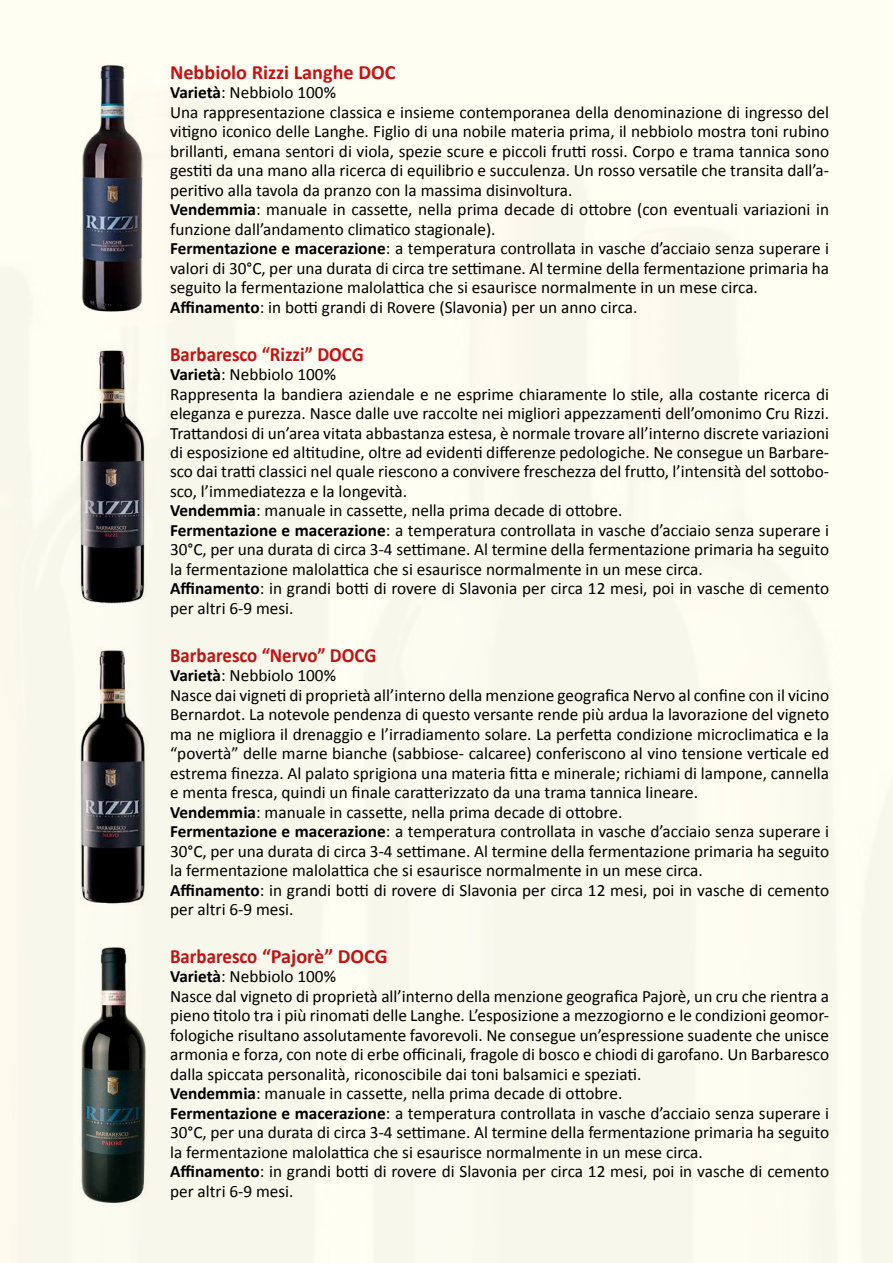
<style>
.page{position:relative;width:893px;height:1263px;background:#fff}
.page>*{position:absolute;margin:0;border:0;box-sizing:border-box;transform-origin:0 0}
.t1{font:700 20.25px "Calibri";color:#c51315;scale:.93 1}
.t2{font:700 20.25px "Calibri";color:#c51315}
.t3{font:17.25px/19.5px "Calibri";color:#000}
.s1{font-weight:700}
</style>
<div class="page">
<img style="left:64px;top:322px;width:98px;height:302px">
<img style="left:64px;top:624px;width:98px;height:306px">
<img style="left:64px;top:930px;width:98px;height:284px">
<img style="left:65px;top:47px;width:95px;height:277px">
<p class="t2" style="left:170px;top:58px;width:227px">Nebbiolo Rizzi Langhe DOC</p>
<p class="t3" style="left:170px;top:83px;width:661px"><span class="s1">Varietà</span>: Nebbiolo 100%<br>Una rappresentazione classica e insieme contemporanea della denominazione di ingresso del vitigno iconico delle Langhe. Figlio di una nobile materia prima, il nebbiolo mostra toni rubino brillanti, emana sentori di viola, spezie scure e piccoli frutti rossi. Corpo e trama tannica sono gestiti da una mano alla ricerca di equilibrio e succulenza. Un rosso versatile che transita dall’a&shy;peritivo alla tavola da pranzo con la massima disinvoltura.<br><span class="s1">Vendemmia</span>: manuale in cassette, nella prima decade di ottobre (con eventuali variazioni in funzione dall’andamento climatico stagionale).<br><span class="s1">Fermentazione e macerazione</span>: a temperatura controllata in vasche d’acciaio senza superare i valori di 30°C, per una durata di circa tre settimane. Al termine della fermentazione primaria ha seguito la fermentazione malolattica che si esaurisce normalmente in un mese circa.<br><span class="s1">Affinamento</span>: in botti grandi di Rovere (Slavonia) per un anno circa.</p>
<p class="t1" style="left:170px;top:339px;width:210px">Barbaresco “Rizzi” DOCG</p>
<p class="t3" style="left:170px;top:364px;width:661px"><span class="s1">Varietà</span>: Nebbiolo 100%<br>Rappresenta la bandiera aziendale e ne esprime chiaramente lo stile, alla costante ricerca di eleganza e purezza. Nasce dalle uve raccolte nei migliori appezzamenti dell’omonimo Cru Rizzi.<br>Trattandosi di un’area vitata abbastanza estesa, è normale trovare all’interno discrete variazioni di esposizione ed altitudine, oltre ad evidenti differenze pedologiche. Ne consegue un Barbare&shy;sco dai tratti classici nel quale riescono a convivere freschezza del frutto, l’intensità del sottobo&shy;sco, l’immediatezza e la longevità.<br><span class="s1">Vendemmia</span>: manuale in cassette, nella prima decade di ottobre.<br><span class="s1">Fermentazione e macerazione</span>: a temperatura controllata in vasche d’acciaio senza superare i 30°C, per una durata di circa 3-4 settimane. Al termine della fermentazione primaria ha seguito la fermentazione malolattica che si esaurisce normalmente in un mese circa.<br><span class="s1">Affinamento</span>: in grandi botti di rovere di Slavonia per circa 12 mesi, poi in vasche di cemento per altri 6-9 mesi.</p>
<p class="t1" style="left:170px;top:640px;width:223px">Barbaresco “Nervo” DOCG</p>
<p class="t3" style="left:170px;top:665px;width:661px"><span class="s1">Varietà</span>: Nebbiolo 100%<br>Nasce dai vigneti di proprietà all’interno della menzione geografica Nervo al confine con il vicino Bernardot. La notevole pendenza di questo versante rende più ardua la lavorazione del vigneto ma ne migliora il drenaggio e l’irradiamento solare. La perfetta condizione microclimatica e la “povertà” delle marne bianche (sabbiose- calcaree) conferiscono al vino tensione verticale ed estrema finezza. Al palato sprigiona una materia fitta e minerale; richiami di lampone, cannella e menta fresca, quindi un finale caratterizzato da una trama tannica lineare.<br><span class="s1">Vendemmia</span>: manuale in cassette, nella prima decade di ottobre.<br><span class="s1">Fermentazione e macerazione</span>: a temperatura controllata in vasche d’acciaio senza superare i 30°C, per una durata di circa 3-4 settimane. Al termine della fermentazione primaria ha seguito la fermentazione malolattica che si esaurisce normalmente in un mese circa.<br><span class="s1">Affinamento</span>: in grandi botti di rovere di Slavonia per circa 12 mesi, poi in vasche di cemento per altri 6-9 mesi.</p>
<p class="t1" style="left:170px;top:941px;width:236px">Barbaresco “Pajorè” DOCG</p>
<p class="t3" style="left:170px;top:966px;width:661px"><span class="s1">Varietà</span>: Nebbiolo 100%<br>Nasce dal vigneto di proprietà all’interno della menzione geografica Pajorè, un cru che rientra a pieno titolo tra i più rinomati delle Langhe. L’esposizione a mezzogiorno e le condizioni geomor&shy;fologiche risultano assolutamente favorevoli. Ne consegue un’espressione suadente che unisce armonia e forza, con note di erbe officinali, fragole di bosco e chiodi di garofano. Un Barbaresco dalla spiccata personalità, riconoscibile dai toni balsamici e speziati.<br><span class="s1">Vendemmia</span>: manuale in cassette, nella prima decade di ottobre.<br><span class="s1">Fermentazione e macerazione</span>: a temperatura controllata in vasche d’acciaio senza superare i 30°C, per una durata di circa 3-4 settimane. Al termine della fermentazione primaria ha seguito la fermentazione malolattica che si esaurisce normalmente in un mese circa.<br><span class="s1">Affinamento</span>: in grandi botti di rovere di Slavonia per circa 12 mesi, poi in vasche di cemento per altri 6-9 mesi.</p>
</div>
